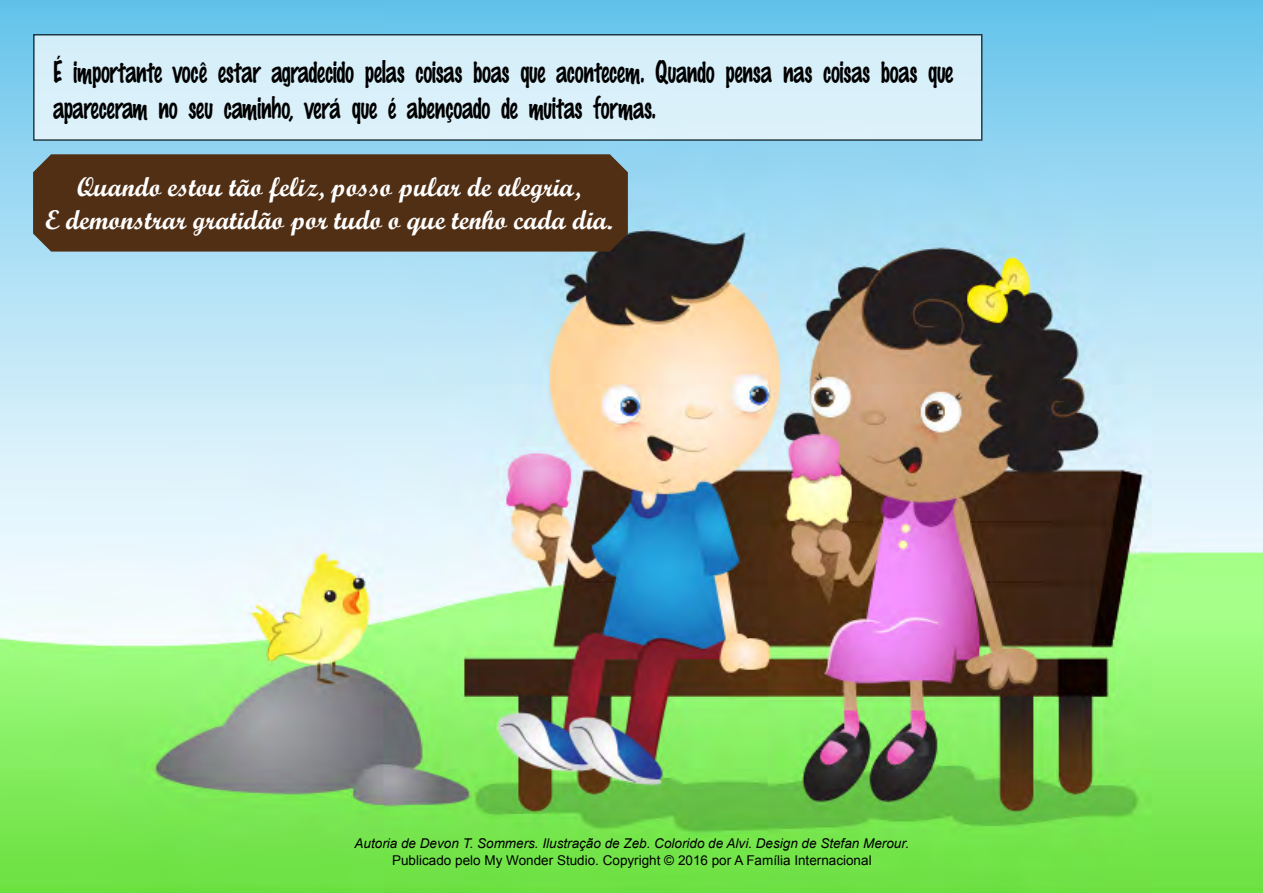
<style>
.page{position:relative;width:1263px;height:893px;background:#fff}
.page>*{position:absolute;margin:0;border:0;box-sizing:border-box;transform-origin:0 0}
.t1{font:condensed 30px/36px "Comic 2";letter-spacing:-.015em;color:#000}
.t2{font:27px "Script MT Bold";color:#fff}
.t3{font:italic 13.5px "Arial";color:#000}
.t4{font:13.5px "Arial";color:#000}
</style>
<div class="page">
<img style="left:0;top:0;width:1263px;height:893px">
<div style="left:33px;top:154px;width:595px;height:98px;background:#512f14"></div>
<div style="left:34px;top:35px;width:948px;height:105px;background:#d9f0fa"></div>
<p class="t1" style="left:53px;top:53px;width:901px">É importante você estar agradecido pelas coisas boas que acontecem. Quando pensa nas coisas boas que apareceram no seu caminho, verá que é abençoado de muitas formas.</p>
<p class="t2" style="left:77px;top:170px;width:505px">Quando estou tão feliz, posso pular de alegria,</p>
<p class="t2" style="left:45px;top:203px;width:569px">E demonstrar gratidão por tudo o que tenho cada dia.</p>
<p class="t3" style="left:355px;top:835px;width:556px">Autoria de Devon T. Sommers. Ilustração de Zeb. Colorido de Alvi. Design de Stefan Merour.</p>
<p class="t4" style="left:392px;top:850px;width:481px">Publicado pelo My Wonder Studio. Copyright © 2016 por A Família Internacional</p>
</div>
